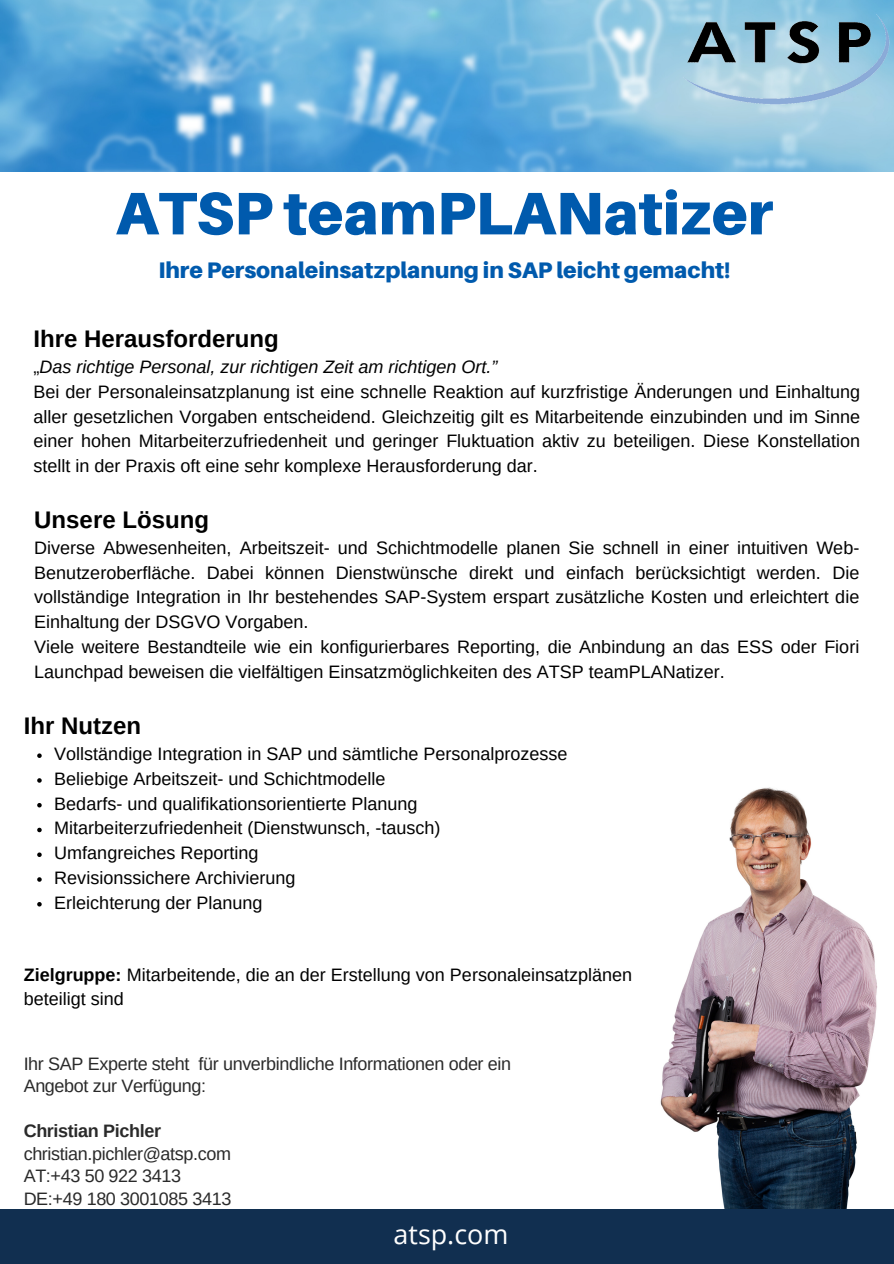
<style>
.page{position:relative;width:894px;height:1264px;background:#fff}
.page>*{position:absolute;margin:0;border:0;box-sizing:border-box;transform-origin:0 0}
.t1{font:900 60px "Aileron";color:#005aad}
.t2{font:26.85px "Open Sans";color:#fff}
.t3{font:700 24px "Arimo";color:#000}
.t4{font:900 22.5px "Aileron";color:#005aad}
.t5{font:18px/24.8px "Arimo";color:#000;text-align:justify}
.t6{font:18px/22.5px "Arimo";letter-spacing:-.02em;color:#2a2a2a}
.t7{font:italic 18px "Arimo";color:#000}
.t8{font:700 18px "Arimo";letter-spacing:-.02em;color:#2a2a2a}
.s1{font-style:normal}
.s2{font-weight:700}
</style>
<div class="page">
<img style="left:660px;top:787px;width:218px;height:421px">
<div style="left:0;top:1208px;width:893px;height:55px;background:#112f50"></div>
<img style="left:0;top:0;width:893px;height:171px">
<img style="left:681px;top:1px;width:212px;height:106px">
<svg style="left:37px;top:753px;width:5px;height:5px"></svg>
<svg style="left:37px;top:778px;width:5px;height:4px"></svg>
<svg style="left:37px;top:803px;width:5px;height:4px"></svg>
<svg style="left:37px;top:827px;width:5px;height:5px"></svg>
<svg style="left:37px;top:852px;width:5px;height:5px"></svg>
<svg style="left:37px;top:877px;width:5px;height:4px"></svg>
<svg style="left:37px;top:902px;width:5px;height:4px"></svg>
<p class="t1" style="left:116px;top:176px;width:658px">ATSP teamPLANatizer</p>
<p class="t4" style="left:158px;top:256px;width:573px">Ihre Personaleinsatzplanung in SAP leicht gemacht!</p>
<p class="t3" style="left:33px;top:325px;width:247px">Ihre Herausforderung</p>
<p class="t7" style="left:33px;top:357px;width:465px"><span class="s1">„</span>Das richtige Personal, zur richtigen Zeit am richtigen Ort.”</p>
<p class="t5" style="left:33px;top:379px;width:828px">Bei der Personaleinsatzplanung ist eine schnelle Reaktion auf kurzfristige Änderungen und Einhaltung aller gesetzlichen Vorgaben entscheidend. Gleichzeitig gilt es Mitarbeitende einzubinden und im Sinne einer hohen Mitarbeiterzufriedenheit und geringer Fluktuation aktiv zu beteiligen. Diese Konstellation stellt in der Praxis oft eine sehr komplexe Herausforderung dar.</p>
<p class="t3" style="left:34px;top:506px;width:176px">Unsere Lösung</p>
<p class="t5" style="left:34px;top:535px;width:826px">Diverse Abwesenheiten, Arbeitszeit- und Schichtmodelle planen Sie schnell in einer intuitiven Web-Benutzeroberfläche. Dabei können Dienstwünsche direkt und einfach berücksichtigt werden. Die vollständige Integration in Ihr bestehendes SAP-System erspart zusätzliche Kosten und erleichtert die Einhaltung der DSGVO Vorgaben.</p>
<p class="t5" style="left:34px;top:634px;width:826px">Viele weitere Bestandteile wie ein konfigurierbares Reporting, die Anbindung an das ESS oder Fiori<br>Launchpad beweisen die vielfältigen Einsatzmöglichkeiten des ATSP teamPLANatizer.</p>
<p class="t3" style="left:24px;top:712px;width:119px">Ihr Nutzen</p>
<p class="t5" style="left:54px;top:741px;width:514px">Vollständige Integration in SAP und sämtliche Personalprozesse</p>
<p class="t5" style="left:54px;top:766px;width:332px">Beliebige Arbeitszeit- und Schichtmodelle</p>
<p class="t5" style="left:54px;top:791px;width:364px">Bedarfs- und qualifikationsorientierte Planung</p>
<p class="t5" style="left:54px;top:815px;width:387px">Mitarbeiterzufriedenheit (Dienstwunsch, -tausch)</p>
<p class="t5" style="left:54px;top:840px;width:206px">Umfangreiches Reporting</p>
<p class="t5" style="left:54px;top:865px;width:243px">Revisionssichere Archivierung</p>
<p class="t5" style="left:54px;top:890px;width:210px">Erleichterung der Planung</p>
<p class="t5" style="left:24px;top:961px;width:609px"><span class="s2">Zielgruppe:</span> Mitarbeitende, die an der Erstellung von Personaleinsatzplänen</p>
<p class="t5" style="left:24px;top:986px;width:101px">beteiligt sind</p>
<p class="t6" style="left:24px;top:1052px;width:489px">Ihr SAP Experte steht für unverbindliche Informationen oder ein<br>Angebot zur Verfügung:</p>
<p class="t8" style="left:24px;top:1121px;width:139px">Christian Pichler</p>
<p class="t6" style="left:24px;top:1142px;width:209px">christian.pichler@atsp.com</p>
<p class="t6" style="left:24px;top:1164px;width:159px">AT:+43 50 922 3413</p>
<p class="t6" style="left:24px;top:1187px;width:209px">DE:+49 180 3001085 3413</p>
<p class="t2" style="left:393px;top:1215px;width:116px">atsp.com</p>
</div>
